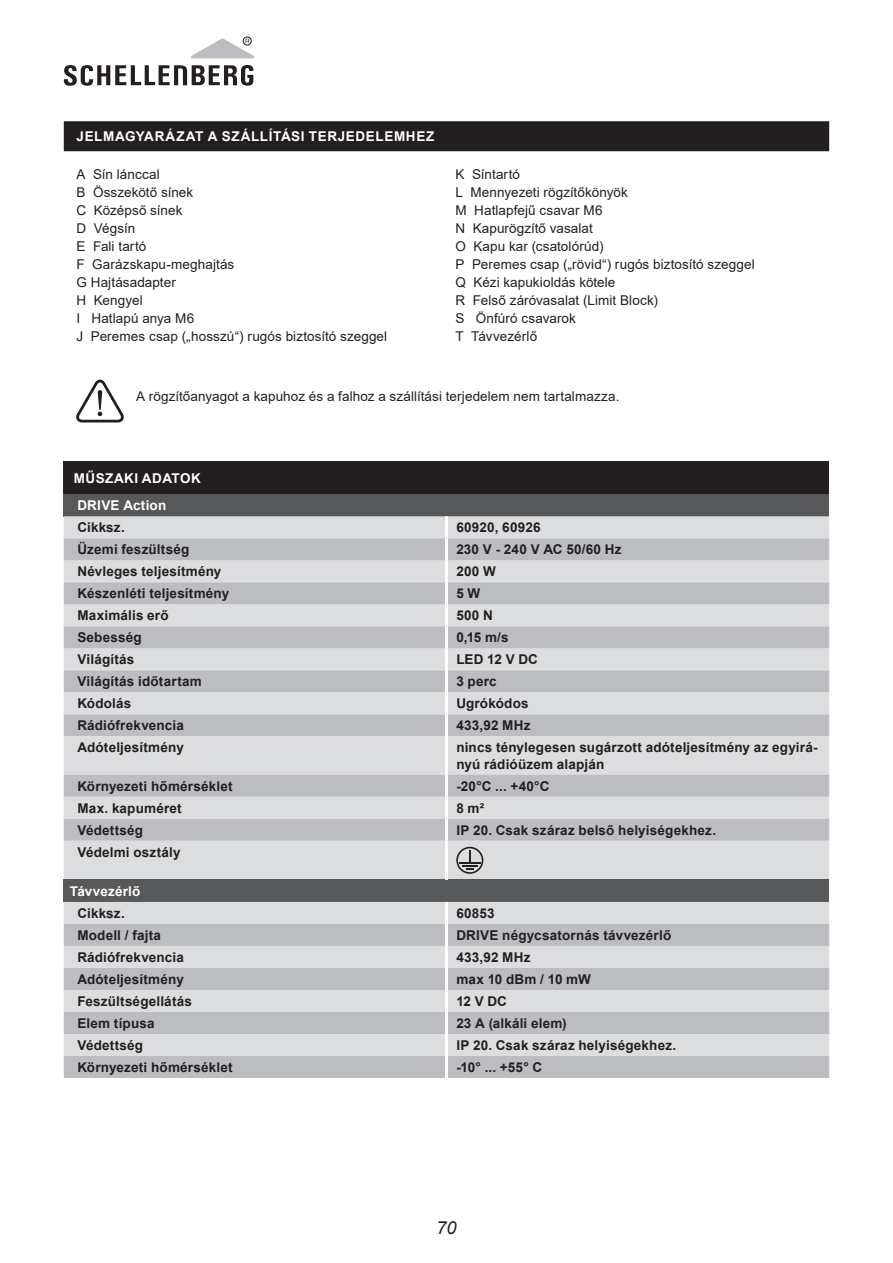
<style>
.page{position:relative;width:893px;height:1263px;background:#fff}
.page>*{position:absolute;margin:0;border:0;box-sizing:border-box;transform-origin:0 0}
.t1{font:italic 18px "Arial";color:#231f20}
._05_Tabellenbody{font:700 13.5px/16.2px "Arial";letter-spacing:.015em;color:#231f20}
._02_Copy_normal{font:13.5px "Arial";letter-spacing:.005em;color:#231f20}
._01_Headline_Seitena{font:700 13.5px "Arial";letter-spacing:.045em;color:#fff}
._05_Tabellenbody-2{font:700 13.5px "Arial";letter-spacing:.015em;color:#fff}
</style>
<div class="page">
<div style="left:243px;top:37px;width:9px;height:8px;border:1px solid #231f20;border-radius:50%"></div>
<svg style="left:64px;top:65px;width:189px;height:21px"></svg>
<svg style="left:191px;top:39px;width:63px;height:19px"></svg>
<div style="left:64px;top:462px;width:765px;height:32px;background:#231f20"></div>
<div style="left:64px;top:494px;width:765px;height:22px;background:#57585a"></div>
<div style="left:64px;top:516px;width:765px;height:154px;background:#dcdddf"></div>
<div style="left:64px;top:538px;width:765px;height:22px;background:#bcbdc0"></div>
<div style="left:64px;top:582px;width:765px;height:22px;background:#bcbdc0"></div>
<div style="left:64px;top:626px;width:765px;height:22px;background:#bcbdc0"></div>
<div style="left:64px;top:670px;width:765px;height:22px;background:#bcbdc0"></div>
<div style="left:64px;top:692px;width:765px;height:22px;background:#dcdddf"></div>
<div style="left:64px;top:714px;width:765px;height:364px;background:#bcbdc0"></div>
<svg style="left:64px;top:736px;width:765px;height:320px;background:#d2d3d5"></svg>
<div style="left:64px;top:775px;width:765px;height:22px;background:#bcbdc0"></div>
<div style="left:64px;top:819px;width:765px;height:22px;background:#bcbdc0"></div>
<div style="left:64px;top:880px;width:765px;height:22px;background:#57585a"></div>
<div style="left:64px;top:902px;width:765px;height:22px;background:#dcdddf"></div>
<hr style="left:445px;top:902px;width:3px;height:22px;background:#fff">
<hr style="left:445px;top:924px;width:3px;height:22px;background:#fff">
<hr style="left:445px;top:516px;width:3px;height:22px;background:#fff">
<hr style="left:445px;top:538px;width:3px;height:22px;background:#fff">
<hr style="left:445px;top:560px;width:3px;height:22px;background:#fff">
<hr style="left:445px;top:582px;width:3px;height:22px;background:#fff">
<hr style="left:445px;top:604px;width:3px;height:22px;background:#fff">
<hr style="left:445px;top:626px;width:3px;height:22px;background:#fff">
<hr style="left:445px;top:648px;width:3px;height:22px;background:#fff">
<hr style="left:445px;top:670px;width:3px;height:22px;background:#fff">
<hr style="left:445px;top:692px;width:3px;height:22px;background:#fff">
<hr style="left:445px;top:714px;width:3px;height:22px;background:#fff">
<hr style="left:445px;top:736px;width:3px;height:39px;background:#fff">
<hr style="left:445px;top:775px;width:3px;height:22px;background:#fff">
<hr style="left:445px;top:797px;width:3px;height:22px;background:#fff">
<hr style="left:445px;top:819px;width:3px;height:22px;background:#fff">
<hr style="left:445px;top:841px;width:3px;height:39px;background:#fff">
<hr style="left:445px;top:946px;width:3px;height:22px;background:#fff">
<hr style="left:445px;top:968px;width:3px;height:22px;background:#fff">
<hr style="left:445px;top:990px;width:3px;height:22px;background:#fff">
<hr style="left:445px;top:1012px;width:3px;height:22px;background:#fff">
<hr style="left:445px;top:1034px;width:3px;height:22px;background:#fff">
<hr style="left:445px;top:1056px;width:3px;height:22px;background:#fff">
<div style="left:456px;top:847px;width:27px;height:27px;border:2px solid #231f20;border-radius:50%"></div>
<hr style="left:459px;top:862px;width:22px;height:2px;background:#231f20">
<svg style="left:462px;top:850px;width:16px;height:20px"></svg>
<div style="left:64px;top:121px;width:765px;height:30px;background:#231f20"></div>
<svg style="left:76px;top:379px;width:48px;height:43px"></svg>
<p class="_01_Headline_Seitena" style="left:77px;top:127px;width:359px">JELMAGYARÁZAT A SZÁLLÍTÁSI TERJEDELEMHEZ</p>
<p class="_02_Copy_normal" style="left:77px;top:165px;width:85px">A Sín lánccal</p>
<p class="_02_Copy_normal" style="left:77px;top:183px;width:118px">B Összekötő sínek</p>
<p class="_02_Copy_normal" style="left:77px;top:201px;width:108px">C Középső sínek</p>
<p class="_02_Copy_normal" style="left:77px;top:219px;width:60px">D Végsín</p>
<p class="_02_Copy_normal" style="left:77px;top:237px;width:71px">E Fali tartó</p>
<p class="_02_Copy_normal" style="left:77px;top:255px;width:159px">F Garázskapu-meghajtás</p>
<p class="_02_Copy_normal" style="left:77px;top:273px;width:101px">G Hajtásadapter</p>
<p class="_02_Copy_normal" style="left:77px;top:291px;width:68px">H Kengyel</p>
<p class="_02_Copy_normal" style="left:77px;top:309px;width:119px">I Hatlapú anya M6</p>
<p class="_02_Copy_normal" style="left:77px;top:327px;width:312px">J Peremes csap („hosszú“) rugós biztosító szeggel</p>
<p class="_02_Copy_normal" style="left:455px;top:165px;width:66px">K Síntartó</p>
<p class="_02_Copy_normal" style="left:455px;top:183px;width:174px">L Mennyezeti rögzítőkönyök</p>
<p class="_02_Copy_normal" style="left:455px;top:201px;width:149px">M Hatlapfejű csavar M6</p>
<p class="_02_Copy_normal" style="left:455px;top:219px;width:139px">N Kapurögzítő vasalat</p>
<p class="_02_Copy_normal" style="left:455px;top:237px;width:150px">O Kapu kar (csatolórúd)</p>
<p class="_02_Copy_normal" style="left:455px;top:255px;width:301px">P Peremes csap („rövid“) rugós biztosító szeggel</p>
<p class="_02_Copy_normal" style="left:455px;top:273px;width:161px">Q Kézi kapukioldás kötele</p>
<p class="_02_Copy_normal" style="left:455px;top:291px;width:204px">R Felső záróvasalat (Limit Block)</p>
<p class="_02_Copy_normal" style="left:455px;top:309px;width:122px">S Önfúró csavarok</p>
<p class="_02_Copy_normal" style="left:455px;top:327px;width:83px">T Távvezérlő</p>
<p class="_02_Copy_normal" style="left:136px;top:387px;width:485px">A rögzítőanyagot a kapuhoz és a falhoz a szállítási terjedelem nem tartalmazza.</p>
<p class="_01_Headline_Seitena" style="left:74px;top:469px;width:128px">MŰSZAKI ADATOK</p>
<p class="_05_Tabellenbody-2" style="left:77px;top:496px;width:90px">DRIVE Action</p>
<p class="_05_Tabellenbody" style="left:77px;top:519px;width:49px">Cikksz.</p>
<p class="_05_Tabellenbody" style="left:456px;top:519px;width:86px">60920, 60926</p>
<p class="_05_Tabellenbody" style="left:77px;top:541px;width:113px">Üzemi feszültség</p>
<p class="_05_Tabellenbody" style="left:456px;top:541px;width:167px">230 V - 240 V AC 50/60 Hz</p>
<p class="_05_Tabellenbody" style="left:77px;top:564px;width:146px">Névleges teljesítmény</p>
<p class="_05_Tabellenbody" style="left:456px;top:564px;width:41px">200 W</p>
<p class="_05_Tabellenbody" style="left:77px;top:586px;width:153px">Készenléti teljesítmény</p>
<p class="_05_Tabellenbody" style="left:456px;top:586px;width:26px">5 W</p>
<p class="_05_Tabellenbody" style="left:77px;top:608px;width:93px">Maximális erő</p>
<p class="_05_Tabellenbody" style="left:456px;top:608px;width:38px">500 N</p>
<p class="_05_Tabellenbody" style="left:77px;top:630px;width:66px">Sebesség</p>
<p class="_05_Tabellenbody" style="left:456px;top:630px;width:54px">0,15 m/s</p>
<p class="_05_Tabellenbody" style="left:77px;top:652px;width:59px">Világítás</p>
<p class="_05_Tabellenbody" style="left:456px;top:652px;width:83px">LED 12 V DC</p>
<p class="_05_Tabellenbody" style="left:77px;top:674px;width:126px">Világítás időtartam</p>
<p class="_05_Tabellenbody" style="left:456px;top:674px;width:42px">3 perc</p>
<p class="_05_Tabellenbody" style="left:77px;top:696px;width:56px">Kódolás</p>
<p class="_05_Tabellenbody" style="left:456px;top:696px;width:74px">Ugrókódos</p>
<p class="_05_Tabellenbody" style="left:77px;top:718px;width:108px">Rádiófrekvencia</p>
<p class="_05_Tabellenbody" style="left:456px;top:718px;width:76px">433,92 MHz</p>
<p class="_05_Tabellenbody" style="left:77px;top:740px;width:108px">Adóteljesítmény</p>
<p class="_05_Tabellenbody" style="left:456px;top:740px;width:363px">nincs ténylegesen sugárzott adóteljesítmény az egyirá&shy;nyú rádióüzem alapján</p>
<p class="_05_Tabellenbody" style="left:77px;top:778px;width:157px">Környezeti hőmérséklet</p>
<p class="_05_Tabellenbody" style="left:456px;top:778px;width:95px">-20°C ... +40°C</p>
<p class="_05_Tabellenbody" style="left:77px;top:800px;width:106px">Max. kapuméret</p>
<p class="_05_Tabellenbody" style="left:456px;top:800px;width:30px">8 m²</p>
<p class="_05_Tabellenbody" style="left:77px;top:822px;width:67px">Védettség</p>
<p class="_05_Tabellenbody" style="left:456px;top:822px;width:261px">IP 20. Csak száraz belső helyiségekhez.</p>
<p class="_05_Tabellenbody" style="left:77px;top:844px;width:105px">Védelmi osztály</p>
<p class="_05_Tabellenbody-2" style="left:70px;top:881px;width:72px">Távvezérlő</p>
<p class="_05_Tabellenbody" style="left:77px;top:905px;width:49px">Cikksz.</p>
<p class="_05_Tabellenbody" style="left:456px;top:905px;width:40px">60853</p>
<p class="_05_Tabellenbody" style="left:77px;top:927px;width:85px">Modell / fajta</p>
<p class="_05_Tabellenbody" style="left:456px;top:927px;width:216px">DRIVE négycsatornás távvezérlő</p>
<p class="_05_Tabellenbody" style="left:77px;top:949px;width:108px">Rádiófrekvencia</p>
<p class="_05_Tabellenbody" style="left:456px;top:949px;width:76px">433,92 MHz</p>
<p class="_05_Tabellenbody" style="left:77px;top:971px;width:108px">Adóteljesítmény</p>
<p class="_05_Tabellenbody" style="left:456px;top:971px;width:136px">max 10 dBm / 10 mW</p>
<p class="_05_Tabellenbody" style="left:77px;top:993px;width:116px">Feszültségellátás</p>
<p class="_05_Tabellenbody" style="left:456px;top:993px;width:52px">12 V DC</p>
<p class="_05_Tabellenbody" style="left:77px;top:1015px;width:79px">Elem típusa</p>
<p class="_05_Tabellenbody" style="left:456px;top:1015px;width:112px">23 A (alkáli elem)</p>
<p class="_05_Tabellenbody" style="left:77px;top:1037px;width:67px">Védettség</p>
<p class="_05_Tabellenbody" style="left:456px;top:1037px;width:222px">IP 20. Csak száraz helyiségekhez.</p>
<p class="_05_Tabellenbody" style="left:77px;top:1059px;width:157px">Környezeti hőmérséklet</p>
<p class="_05_Tabellenbody" style="left:456px;top:1059px;width:87px">-10° ... +55° C</p>
<h1 class="t1" style="left:436px;top:1215px;width:22px">70</h1>
</div>
